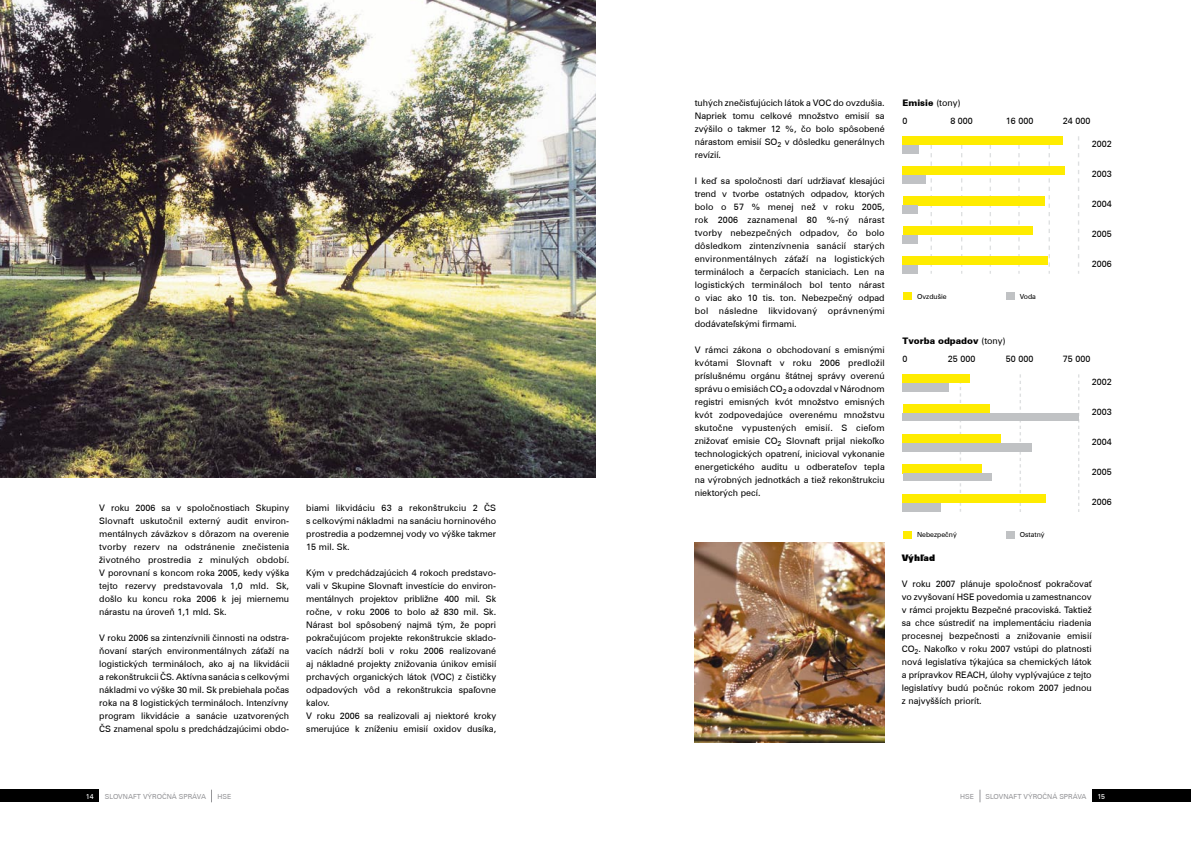
<style>
.page{position:relative;width:1191px;height:842px;background:#fff}
.page>*{position:absolute;margin:0;border:0;box-sizing:border-box;transform-origin:0 0}
.t1{font:9px/13px "Zurich AT";color:#000;text-align:justify}
.t2{font:9px "Zurich Blk AT";color:#000}
.t3{font:9px "Zurich X Blk AT";color:#000}
.t4{font:7px "Zurich AT";color:#969699}
.t5{font:7px "Zurich AT";color:#000}
.t6{font:7px "Zurich AT";color:#fff}
.s1{font-family:"Zurich AT"}
</style>
<div class="page">
<div style="left:0;top:789px;width:99px;height:13px;background:#000"></div>
<svg style="left:211px;top:790px;width:1px;height:12px"></svg>
<div style="left:1091px;top:789px;width:100px;height:13px;background:#000"></div>
<svg style="left:979px;top:790px;width:1px;height:12px"></svg>
<svg style="left:931px;top:145px;width:1px;height:129px"></svg>
<svg style="left:961px;top:145px;width:1px;height:129px"></svg>
<svg style="left:990px;top:145px;width:1px;height:129px"></svg>
<svg style="left:1018px;top:145px;width:1px;height:129px"></svg>
<svg style="left:1049px;top:145px;width:1px;height:129px"></svg>
<svg style="left:1078px;top:136px;width:1px;height:138px"></svg>
<div style="left:902px;top:136px;width:161px;height:9px;background:#ffec00"></div>
<div style="left:902px;top:166px;width:163px;height:9px;background:#ffec00"></div>
<div style="left:902px;top:196px;width:142px;height:9px;background:#ffec00"></div>
<div style="left:902px;top:227px;width:130px;height:8px;background:#ffec00"></div>
<div style="left:902px;top:256px;width:145px;height:9px;background:#ffec00"></div>
<div style="left:902px;top:145px;width:17px;height:8px;background:#c0c2c4"></div>
<div style="left:902px;top:175px;width:24px;height:8px;background:#c0c2c4"></div>
<div style="left:902px;top:205px;width:15px;height:9px;background:#c0c2c4"></div>
<div style="left:902px;top:235px;width:15px;height:9px;background:#c0c2c4"></div>
<div style="left:902px;top:265px;width:15px;height:9px;background:#c0c2c4"></div>
<div style="left:902px;top:293px;width:9px;height:7px;background:#ffec00"></div>
<div style="left:1005px;top:292px;width:9px;height:8px;background:#c0c2c4"></div>
<svg style="left:960px;top:383px;width:1px;height:129px"></svg>
<svg style="left:1020px;top:374px;width:1px;height:138px"></svg>
<svg style="left:1078px;top:374px;width:1px;height:138px"></svg>
<div style="left:902px;top:374px;width:68px;height:9px;background:#ffec00"></div>
<div style="left:902px;top:404px;width:87px;height:9px;background:#ffec00"></div>
<div style="left:902px;top:434px;width:99px;height:9px;background:#ffec00"></div>
<div style="left:902px;top:464px;width:80px;height:9px;background:#ffec00"></div>
<div style="left:902px;top:494px;width:143px;height:9px;background:#ffec00"></div>
<div style="left:902px;top:383px;width:47px;height:8px;background:#c0c2c4"></div>
<div style="left:902px;top:413px;width:176px;height:8px;background:#c0c2c4"></div>
<div style="left:902px;top:443px;width:130px;height:9px;background:#c0c2c4"></div>
<div style="left:902px;top:473px;width:89px;height:8px;background:#c0c2c4"></div>
<div style="left:902px;top:503px;width:39px;height:9px;background:#c0c2c4"></div>
<div style="left:902px;top:531px;width:9px;height:7px;background:#ffec00"></div>
<div style="left:1005px;top:531px;width:9px;height:7px;background:#c0c2c4"></div>
<img style="left:0;top:0;width:595px;height:477px">
<img style="left:694px;top:543px;width:190px;height:200px">
<p class="t1" style="left:99px;top:501px;width:192px">V roku 2006 sa v spoločnostiach Skupiny Slovnaft uskutočnil externý audit environ&shy;mentálnych záväzkov s dôrazom na overenie tvorby rezerv na odstránenie znečistenia životného prostredia z minulých období.<br>V porovnaní s koncom roka 2005, kedy výška tejto rezervy predstavovala 1,0 mld. Sk, došlo ku koncu roka 2006 k jej miernemu nárastu na úroveň 1,1 mld. Sk.</p>
<p class="t1" style="left:99px;top:631px;width:191px">V roku 2006 sa zintenzívnili činnosti na odstra&shy;ňovaní starých environmentálnych záťaží na logistických termináloch, ako aj na likvidácii a rekonštrukcii ČS. Aktívna sanácia s celkovými nákladmi vo výške 30 mil. Sk prebiehala počas roka na 8 logistických termináloch. Intenzívny program likvidácie a sanácie uzatvorených ČS znamenal spolu s predchádzajúcimi obdo-</p>
<p class="t1" style="left:306px;top:501px;width:191px">biami likvidáciu 63 a rekonštrukciu 2 ČS s celkovými nákladmi na sanáciu horninového prostredia a podzemnej vody vo výške takmer 15 mil. Sk.</p>
<p class="t1" style="left:306px;top:566px;width:191px;text-align:left">Kým v predchádzajúcich 4 rokoch predsta-vo&shy;vali v Skupine Slovnaft investície do environ&shy;mentálnych projektov približne 400 mil. Sk ročne, v roku 2006 to bolo až 830 mil. Sk.<br>Nárast bol spôsobený najmä tým, že popri pokračujúcom projekte rekonštrukcie sklado&shy;vacích nádrží boli v roku 2006 realizované aj nákladné projekty znižovania únikov emisií prchavých organických látok (VOC) z čističky odpadových vôd a rekonštrukcia spaľovne kalov.<br>V roku 2006 sa realizovali aj niektoré kroky smerujúce k zníženiu emisií oxidov dusíka,</p>
<p class="t1" style="left:694px;top:96px;width:191px">tuhých znečisťujúcich látok a VOC do ovzdušia.<br>Napriek tomu celkové množstvo emisií sa zvýšilo o takmer 12 %, čo bolo spôsobené nárastom emisií SO<sub>2</sub> v dôsledku generálnych revízií.</p>
<p class="t1" style="left:694px;top:174px;width:192px">I keď sa spoločnosti darí udržiavať klesajúci trend v tvorbe ostatných odpadov, ktorých bolo o 57 % menej než v roku 2005, rok 2006 zaznamenal 80 %-ný nárast tvorby nebezpečných odpadov, čo bolo dôsledkom zintenzívnenia sanácií starých environmentálnych záťaží na logistických termináloch a čerpacích staniciach. Len na logistických termináloch bol tento nárast o viac ako 10 tis. ton. Nebezpečný odpad bol následne likvidovaný oprávnenými dodávateľskými firmami.</p>
<p class="t1" style="left:694px;top:343px;width:191px">V rámci zákona o obchodovaní s emisnými kvótami Slovnaft v roku 2006 predložil príslušnému orgánu štátnej správy overenú správu o emisiách CO<sub>2</sub> a odovzdal v Národnom registri emisných kvót množstvo emisných kvót zodpovedajúce overenému množstvu skutočne vypustených emisií. S cieľom znižovať emisie CO<sub>2</sub> Slovnaft prijal niekoľko technologických opatrení, inicioval vykonanie energetického auditu u odberateľov tepla na výrobných jednotkách a tiež rekonštrukciu niektorých pecí.</p>
<p class="t2" style="left:902px;top:98px;width:59px">Emisie <span class="s1">(tony)</span></p>
<p class="t1" style="left:902px;top:115px;width:6px">0</p>
<p class="t1" style="left:950px;top:115px;width:24px">8 000</p>
<p class="t1" style="left:1006px;top:115px;width:46px">16 000 2</p>
<p class="t1" style="left:1068px;top:115px;width:24px">4 000</p>
<p class="t5" style="left:917px;top:293px;width:31px">Ovzdušie</p>
<p class="t5" style="left:1019px;top:293px;width:18px">Voda</p>
<p class="t1" style="left:1091px;top:138px;width:20px">2002</p>
<p class="t1" style="left:1091px;top:168px;width:21px">2003</p>
<p class="t1" style="left:1091px;top:198px;width:21px">2004</p>
<p class="t1" style="left:1091px;top:228px;width:21px">2005</p>
<p class="t1" style="left:1091px;top:258px;width:21px">2006</p>
<p class="t2" style="left:902px;top:335px;width:105px">Tvorba odpadov <span class="s1">(tony)</span></p>
<p class="t1" style="left:902px;top:353px;width:6px">0</p>
<p class="t1" style="left:933px;top:353px;width:44px">25 000</p>
<p class="t1" style="left:1006px;top:353px;width:29px">50 000</p>
<p class="t1" style="left:1063px;top:353px;width:29px">75 000</p>
<p class="t5" style="left:917px;top:530px;width:41px">Nebezpečný</p>
<p class="t5" style="left:1019px;top:530px;width:26px">Ostatný</p>
<p class="t1" style="left:1091px;top:375px;width:20px">2002</p>
<p class="t1" style="left:1091px;top:405px;width:21px">2003</p>
<p class="t1" style="left:1091px;top:435px;width:21px">2004</p>
<p class="t1" style="left:1091px;top:465px;width:21px">2005</p>
<p class="t1" style="left:1091px;top:495px;width:21px">2006</p>
<p class="t3" style="left:901px;top:553px;width:35px">Výhľad</p>
<p class="t1" style="left:901px;top:577px;width:191px">V roku 2007 plánuje spoločnosť pokračovať vo zvyšovaní HSE povedomia u zamestnancov v rámci projektu Bezpečné pracoviská. Taktiež sa chce sústrediť na implementáciu riadenia procesnej bezpečnosti a znižovanie emisií CO<sub>2</sub>. Nakoľko v roku 2007 vstúpi do platnosti nová legislatíva týkajúca sa chemických látok a prípravkov REACH, úlohy vyplývajúce z tejto legislatívy budú počnúc rokom 2007 jednou z najvyšších priorít.</p>
<p class="t6" style="left:86px;top:792px;width:9px">14</p>
<p class="t4" style="left:105px;top:792px;width:103px">SLOVNAFT VÝROČNÁ SPRÁVA</p>
<p class="t4" style="left:985px;top:792px;width:103px">SLOVNAFT VÝROČNÁ SPRÁVA</p>
<p class="t6" style="left:1097px;top:792px;width:9px">15</p>
<p class="t4" style="left:217px;top:792px;width:15px">HSE</p>
<p class="t4" style="left:960px;top:792px;width:15px">HSE</p>
</div>
